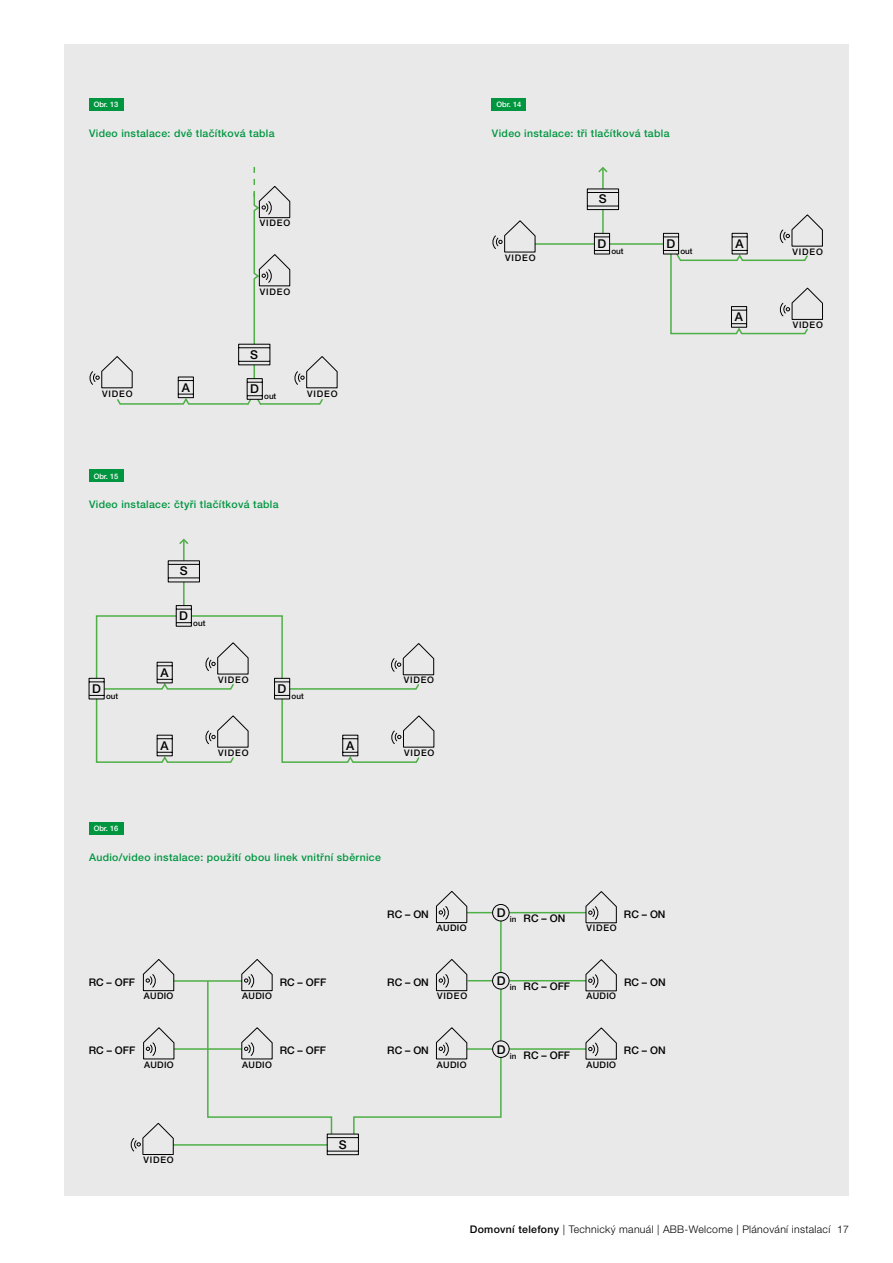
<style>
.page{position:relative;width:893px;height:1263px;background:#fff}
.page>*{position:absolute;margin:0;border:0;box-sizing:border-box;transform-origin:0 0}
.t1{font:500 12.15px "Helvetica Neue LT Pro";color:#000}
.t2{font:500 10.5px "Helvetica Neue LT Pro";letter-spacing:.03em;color:#00963f}
.t3{font:500 10.5px "Helvetica Neue LT Pro";color:#000}
.t4{font:300 10.5px "Helvetica Neue LT Pro";letter-spacing:.03em;color:#000}
.t5{font:500 9px "Helvetica Neue LT Pro";letter-spacing:.09em;color:#000}
.t6{font:500 8.1px "Helvetica Neue LT Pro";color:#000}
.t7{font:500 7.5px "Helvetica Neue LT Pro";color:#fff}
.s1{font-family:"Helvetica Neue CE";font-weight:500}
.s2{font-family:"Helvetica Neue CE"}
</style>
<div class="page">
<div style="left:64px;top:45px;width:784px;height:1151px;background:#e9e9e9"></div>
<hr style="left:500px;top:921px;width:2px;height:51px;background:#4eaf46">
<hr style="left:509px;top:912px;width:77px;height:1px;background:#4eaf46">
<svg style="left:585px;top:891px;width:32px;height:32px"></svg>
<hr style="left:509px;top:1048px;width:77px;height:2px;background:#4eaf46">
<hr style="left:174px;top:980px;width:68px;height:2px;background:#4eaf46">
<hr style="left:174px;top:1048px;width:68px;height:2px;background:#4eaf46">
<hr style="left:173px;top:1144px;width:154px;height:2px;background:#4eaf46">
<div style="left:492px;top:1041px;width:17px;height:17px;border:1px solid #000;border-radius:50%"></div>
<svg style="left:143px;top:1027px;width:31px;height:32px"></svg>
<svg style="left:143px;top:959px;width:31px;height:32px"></svg>
<svg style="left:436px;top:891px;width:57px;height:32px"></svg>
<svg style="left:585px;top:1027px;width:32px;height:32px"></svg>
<hr style="left:509px;top:980px;width:77px;height:1px;background:#4eaf46">
<div style="left:492px;top:972px;width:17px;height:17px;border:1px solid #000;border-radius:50%"></div>
<svg style="left:585px;top:959px;width:32px;height:32px"></svg>
<div style="left:492px;top:904px;width:17px;height:17px;border:1px solid #000;border-radius:50%"></div>
<svg style="left:130px;top:1123px;width:44px;height:32px"></svg>
<svg style="left:206px;top:959px;width:296px;height:196px"></svg>
<div style="left:89px;top:822px;width:34px;height:13px;background:#00963f"></div>
<svg style="left:89px;top:167px;width:249px;height:238px"></svg>
<div style="left:89px;top:98px;width:34px;height:13px;background:#00963f"></div>
<div style="left:492px;top:98px;width:34px;height:13px;background:#00963f"></div>
<hr style="left:602px;top:168px;width:2px;height:21px;background:#4eaf46">
<hr style="left:602px;top:210px;width:2px;height:23px;background:#4eaf46">
<svg style="left:587px;top:188px;width:32px;height:22px"></svg>
<hr style="left:610px;top:243px;width:53px;height:2px;background:#4eaf46">
<hr style="left:535px;top:243px;width:60px;height:2px;background:#4eaf46">
<svg style="left:598px;top:167px;width:10px;height:7px"></svg>
<svg style="left:492px;top:220px;width:43px;height:32px"></svg>
<svg style="left:663px;top:214px;width:160px;height:121px"></svg>
<svg style="left:594px;top:233px;width:16px;height:21px"></svg>
<div style="left:89px;top:469px;width:34px;height:13px;background:#00963f"></div>
<hr style="left:183px;top:540px;width:2px;height:21px;background:#4eaf46">
<hr style="left:183px;top:582px;width:2px;height:24px;background:#4eaf46">
<svg style="left:168px;top:560px;width:32px;height:22px"></svg>
<svg style="left:179px;top:538px;width:10px;height:8px"></svg>
<svg style="left:89px;top:605px;width:345px;height:158px"></svg>
<p class="t7" style="left:94px;top:100px;width:26px">Obr. 13</p>
<p class="t2" style="left:89px;top:127px;width:187px">Video instalace: dvě tlačítková tabla</p>
<p class="t5" style="left:260px;top:218px;width:32px">VIDEO</p>
<p class="t5" style="left:260px;top:286px;width:32px">VIDEO</p>
<p class="t1" style="left:250px;top:347px;width:9px">S</p>
<p class="t1" style="left:182px;top:380px;width:10px">A</p>
<p class="t1" style="left:250px;top:381px;width:10px">D</p>
<p class="t5" style="left:102px;top:388px;width:32px">VIDEO</p>
<p class="t5" style="left:307px;top:388px;width:32px">VIDEO</p>
<p class="t6" style="left:264px;top:392px;width:14px">out</p>
<p class="t7" style="left:497px;top:100px;width:26px">Obr. 14</p>
<p class="t2" style="left:492px;top:127px;width:179px">Video instalace: tři tlačítková tabla</p>
<p class="t5" style="left:505px;top:252px;width:32px">VIDEO</p>
<p class="t1" style="left:599px;top:192px;width:9px">S</p>
<p class="t1" style="left:597px;top:236px;width:10px">D</p>
<p class="t6" style="left:611px;top:246px;width:14px">out</p>
<p class="t1" style="left:666px;top:236px;width:10px">D</p>
<p class="t6" style="left:680px;top:246px;width:14px">out</p>
<p class="t7" style="left:94px;top:471px;width:26px">Obr. 15</p>
<p class="t2" style="left:89px;top:498px;width:191px">Video instalace: čtyři tlačítková tabla</p>
<p class="t1" style="left:180px;top:564px;width:9px">S</p>
<p class="t1" style="left:92px;top:681px;width:10px">D</p>
<p class="t6" style="left:106px;top:691px;width:14px">out</p>
<p class="t1" style="left:179px;top:608px;width:10px">D</p>
<p class="t6" style="left:193px;top:619px;width:14px">out</p>
<p class="t1" style="left:161px;top:665px;width:10px">A</p>
<p class="t5" style="left:218px;top:674px;width:32px">VIDEO</p>
<p class="t1" style="left:161px;top:738px;width:10px">A</p>
<p class="t5" style="left:218px;top:747px;width:32px">VIDEO</p>
<p class="t1" style="left:277px;top:681px;width:10px">D</p>
<p class="t6" style="left:292px;top:691px;width:14px">out</p>
<p class="t1" style="left:346px;top:738px;width:10px">A</p>
<p class="t5" style="left:404px;top:675px;width:32px">VIDEO</p>
<p class="t5" style="left:404px;top:747px;width:32px">VIDEO</p>
<p class="t7" style="left:94px;top:824px;width:26px">Obr. 16</p>
<p class="t2" style="left:89px;top:851px;width:293px">Audio/video instalace: použití obou linek vnitřní sběrnice</p>
<p class="t3" style="left:89px;top:976px;width:48px">RC – OFF</p>
<p class="t5" style="left:144px;top:991px;width:31px">AUDIO</p>
<p class="t5" style="left:242px;top:991px;width:31px">AUDIO</p>
<p class="t3" style="left:280px;top:976px;width:48px">RC – OFF</p>
<p class="t3" style="left:387px;top:908px;width:43px">RC – ON</p>
<p class="t5" style="left:437px;top:922px;width:31px">AUDIO</p>
<p class="t3" style="left:387px;top:976px;width:43px">RC – ON</p>
<p class="t5" style="left:437px;top:991px;width:32px">VIDEO</p>
<p class="t6" style="left:497px;top:914px;width:21px"><sup>D</sup> in</p>
<p class="t3" style="left:524px;top:912px;width:43px">RC – ON</p>
<p class="t5" style="left:587px;top:923px;width:32px">VIDEO</p>
<p class="t3" style="left:624px;top:908px;width:43px">RC – ON</p>
<p class="t6" style="left:497px;top:982px;width:21px"><sup>D</sup> in</p>
<p class="t3" style="left:524px;top:980px;width:48px">RC – OFF</p>
<p class="t5" style="left:586px;top:991px;width:31px">AUDIO</p>
<p class="t3" style="left:624px;top:976px;width:43px">RC – ON</p>
<p class="t3" style="left:89px;top:1044px;width:48px">RC – OFF</p>
<p class="t6" style="left:497px;top:1051px;width:21px"><sup>D</sup> in</p>
<p class="t3" style="left:280px;top:1044px;width:48px">RC – OFF</p>
<p class="t3" style="left:387px;top:1044px;width:43px">RC – ON</p>
<p class="t3" style="left:524px;top:1048px;width:48px">RC – OFF</p>
<p class="t3" style="left:624px;top:1044px;width:43px">RC – ON</p>
<p class="t5" style="left:144px;top:1059px;width:31px">AUDIO</p>
<p class="t5" style="left:242px;top:1059px;width:31px">AUDIO</p>
<p class="t5" style="left:437px;top:1059px;width:31px">AUDIO</p>
<p class="t5" style="left:586px;top:1059px;width:31px">AUDIO</p>
<p class="t5" style="left:143px;top:1154px;width:32px">VIDEO</p>
<p class="t1" style="left:339px;top:1137px;width:9px">S</p>
<p class="t1" style="left:735px;top:236px;width:10px">A</p>
<p class="t1" style="left:735px;top:309px;width:10px">A</p>
<p class="t5" style="left:793px;top:246px;width:32px">VIDEO</p>
<p class="t5" style="left:793px;top:319px;width:32px">VIDEO</p>
<p class="t4" style="left:470px;top:1223px;width:381px"><span class="s1">Domovní telefony</span> | Technický manuál | ABB-Welcome <span class="s2">|</span> Plánování instalací 17</p>
</div>
